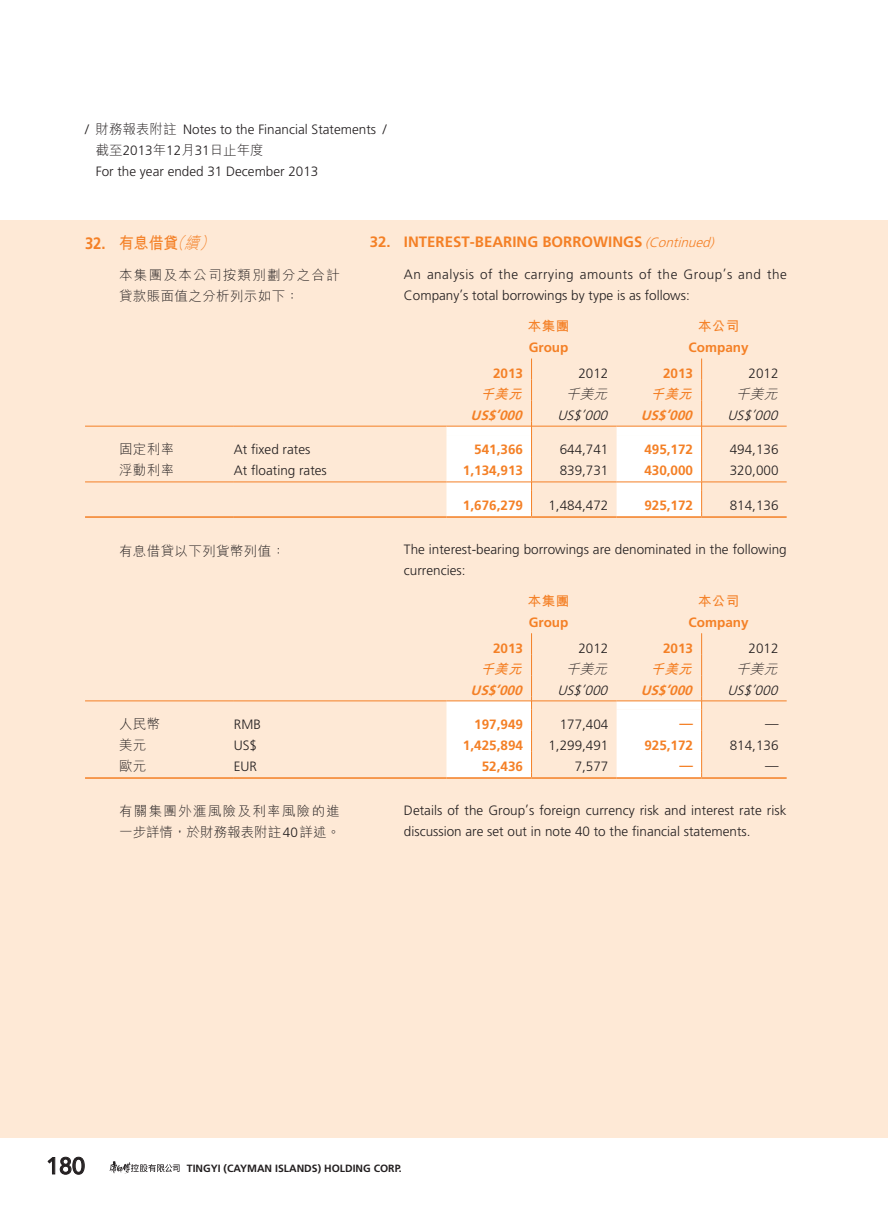
<style>
.page{position:relative;width:893px;height:1212px;background:#fff}
.page>*{position:absolute;margin:0;border:0;box-sizing:border-box;transform-origin:0 0}
.t1{font:500 23.25px "Avenir LT Std";color:#231f20}
._8__標題-C{font:700 16.5px "M Hei HK";color:#f48026;scale:.9 1}
._3__標題{font:700 15px "Frutiger LT Std";color:#f48026}
._1__內文{font:300 13.5px/21px "Frutiger LT Std";color:#231f20}
._1__內文-2{font:700 13.5px "Frutiger LT Std";color:#f48026}
._1__內文-3{font:300 13.5px/21px "Frutiger LT Std";letter-spacing:.04em;color:#231f20}
._6__內文-C{font:300 13.5px/21px "M Hei HK";letter-spacing:.1em;color:#231f20}
._6__內文-C-2{font:300 13.5px "M Hei HK";letter-spacing:.03em;color:#231f20}
._1__內文-4{font:italic 700 13.5px "Frutiger LT Std";color:#f48026}
._1__內文-5{font:italic 300 13.5px "Frutiger LT Std";color:#231f20}
._6__內文-C-3{font:700 13.5px "M Hei HK";letter-spacing:.03em;color:#f48026}
._6__內文-C-4{font:italic 700 13.5px "M Hei HK";color:#f48026}
._6__內文-C-5{font:italic 300 13.5px "M Hei HK";color:#231f20}
.t2{font:700 10.5px "Frutiger LT Std";color:#231f20}
.s1{font-family:"M Hei HK"}
.s2{font-family:"Frutiger LT Std"}
.s3{font-weight:300;font-style:italic}
.s4{font-weight:300;font-style:italic;font-size:13.5px}
</style>
<div class="page">
<div style="left:0;top:220px;width:888px;height:917px;background:#fee9d6"></div>
<svg style="left:48px;top:1157px;width:37px;height:18px"></svg>
<svg style="left:110px;top:1161px;width:70px;height:12px"></svg>
<svg style="left:446px;top:358px;width:256px;height:158px"></svg>
<hr style="left:85px;top:426px;width:149px;height:1px;background:#f48026">
<hr style="left:234px;top:426px;width:212px;height:1px;background:#f48026">
<hr style="left:446px;top:426px;width:85px;height:1px;background:#f48026">
<hr style="left:532px;top:426px;width:85px;height:1px;background:#f48026">
<hr style="left:617px;top:426px;width:84px;height:1px;background:#f48026">
<hr style="left:702px;top:426px;width:85px;height:1px;background:#f48026">
<hr style="left:85px;top:481px;width:149px;height:1px;background:#f48026">
<hr style="left:234px;top:481px;width:212px;height:1px;background:#f48026">
<hr style="left:446px;top:481px;width:85px;height:1px;background:#f48026">
<hr style="left:532px;top:481px;width:85px;height:1px;background:#f48026">
<hr style="left:617px;top:481px;width:84px;height:1px;background:#f48026">
<hr style="left:702px;top:481px;width:85px;height:1px;background:#f48026">
<hr style="left:85px;top:516px;width:149px;height:2px;background:#f48026">
<hr style="left:234px;top:516px;width:212px;height:2px;background:#f48026">
<hr style="left:446px;top:516px;width:85px;height:2px;background:#f48026">
<hr style="left:531px;top:516px;width:86px;height:2px;background:#f48026">
<hr style="left:617px;top:516px;width:85px;height:2px;background:#f48026">
<hr style="left:702px;top:516px;width:85px;height:2px;background:#f48026">
<svg style="left:446px;top:633px;width:256px;height:144px"></svg>
<hr style="left:85px;top:700px;width:149px;height:1px;background:#f48026">
<hr style="left:234px;top:700px;width:212px;height:1px;background:#f48026">
<hr style="left:446px;top:700px;width:85px;height:1px;background:#f48026">
<hr style="left:532px;top:700px;width:85px;height:1px;background:#f48026">
<hr style="left:617px;top:700px;width:84px;height:1px;background:#f48026">
<hr style="left:702px;top:700px;width:85px;height:1px;background:#f48026">
<hr style="left:85px;top:777px;width:149px;height:2px;background:#f48026">
<hr style="left:234px;top:777px;width:212px;height:2px;background:#f48026">
<hr style="left:446px;top:777px;width:85px;height:2px;background:#f48026">
<hr style="left:531px;top:777px;width:86px;height:2px;background:#f48026">
<hr style="left:617px;top:777px;width:85px;height:2px;background:#f48026">
<hr style="left:702px;top:777px;width:85px;height:2px;background:#f48026">
<p class="_1__內文" style="left:85px;top:119px;width:303px">/ <span class="s1">財務報表附註</span> Notes to the Financial Statements /</p>
<p class="_6__內文-C-2" style="left:96px;top:143px;width:170px">截至<span class="s2">2013</span>年<span class="s2">12</span>月<span class="s2">31</span>日止年度</p>
<p class="_1__內文" style="left:96px;top:161px;width:224px">For the year ended 31 December 2013</p>
<p class="_8__標題-C" style="left:85px;top:231px;width:150px"><span class="s2">32.</span> 有息借貸<span class="s3">（續）</span></p>
<p class="_6__內文-C" style="left:119px;top:264px;width:223px">本集團及本公司按類別劃分之合計貸款賬面值之分析列示如下：</p>
<p class="_3__標題" style="left:370px;top:233px;width:349px">32. INTEREST-BEARING BORROWINGS <span class="s4">(Continued)</span></p>
<p class="_1__內文-3" style="left:404px;top:264px;width:384px">An analysis of the carrying amounts of the Group’s and the<br>Company’s total borrowings by type is as follows:</p>
<p class="_6__內文-C-3" style="left:528px;top:316px;width:43px">本集團</p>
<p class="_6__內文-C-3" style="left:698px;top:316px;width:43px">本公司</p>
<p class="_1__內文-2" style="left:529px;top:340px;width:41px">Group</p>
<p class="_1__內文-2" style="left:689px;top:340px;width:62px">Company</p>
<p class="_1__內文-2" style="left:493px;top:365px;width:32px">2013</p>
<p class="_1__內文" style="left:578px;top:363px;width:32px">2012</p>
<p class="_1__內文-2" style="left:663px;top:365px;width:32px">2013</p>
<p class="_1__內文" style="left:748px;top:363px;width:32px">2012</p>
<p class="_6__內文-C-4" style="left:480px;top:384px;width:47px">千美元</p>
<p class="_6__內文-C-5" style="left:566px;top:387px;width:46px">千美元</p>
<p class="_6__內文-C-4" style="left:650px;top:384px;width:47px">千美元</p>
<p class="_6__內文-C-5" style="left:736px;top:387px;width:46px">千美元</p>
<p class="_1__內文-4" style="left:471px;top:407px;width:57px">US$’000</p>
<p class="_1__內文-5" style="left:557px;top:407px;width:55px">US$’000</p>
<p class="_1__內文-4" style="left:641px;top:407px;width:57px">US$’000</p>
<p class="_1__內文-5" style="left:728px;top:407px;width:55px">US$’000</p>
<p class="_6__內文-C-2" style="left:119px;top:442px;width:57px">固定利率</p>
<p class="_1__內文" style="left:234px;top:439px;width:78px">At fixed rates</p>
<p class="_1__內文-2" style="left:474px;top:442px;width:50px">541,366</p>
<p class="_1__內文" style="left:560px;top:439px;width:50px">644,741</p>
<p class="_1__內文-2" style="left:644px;top:442px;width:50px">495,172</p>
<p class="_1__內文" style="left:730px;top:439px;width:50px">494,136</p>
<p class="_6__內文-C-2" style="left:119px;top:463px;width:57px">浮動利率</p>
<p class="_1__內文" style="left:234px;top:460px;width:95px">At floating rates</p>
<p class="_1__內文-2" style="left:463px;top:463px;width:62px">1,134,913</p>
<p class="_1__內文" style="left:560px;top:460px;width:50px">839,731</p>
<p class="_1__內文-2" style="left:644px;top:463px;width:50px">430,000</p>
<p class="_1__內文" style="left:730px;top:460px;width:50px">320,000</p>
<p class="_1__內文-2" style="left:463px;top:497px;width:62px">1,676,279</p>
<p class="_1__內文" style="left:548px;top:495px;width:62px">1,484,472</p>
<p class="_1__內文-2" style="left:644px;top:497px;width:50px">925,172</p>
<p class="_1__內文" style="left:730px;top:495px;width:50px">814,136</p>
<p class="_1__內文" style="left:404px;top:538px;width:384px">The interest-bearing borrowings are denominated in the following currencies:</p>
<p class="_6__內文-C-3" style="left:528px;top:591px;width:43px">本集團</p>
<p class="_6__內文-C-3" style="left:698px;top:591px;width:43px">本公司</p>
<p class="_1__內文-2" style="left:529px;top:614px;width:41px">Group</p>
<p class="_1__內文-2" style="left:689px;top:614px;width:62px">Company</p>
<p class="_1__內文-2" style="left:493px;top:640px;width:32px">2013</p>
<p class="_1__內文" style="left:578px;top:637px;width:32px">2012</p>
<p class="_1__內文-2" style="left:663px;top:640px;width:32px">2013</p>
<p class="_1__內文" style="left:748px;top:637px;width:32px">2012</p>
<p class="_6__內文-C-4" style="left:480px;top:659px;width:47px">千美元</p>
<p class="_6__內文-C-5" style="left:566px;top:662px;width:46px">千美元</p>
<p class="_6__內文-C-4" style="left:650px;top:659px;width:47px">千美元</p>
<p class="_6__內文-C-5" style="left:736px;top:662px;width:46px">千美元</p>
<p class="_1__內文-4" style="left:471px;top:682px;width:57px">US$’000</p>
<p class="_1__內文-5" style="left:557px;top:682px;width:55px">US$’000</p>
<p class="_1__內文-4" style="left:641px;top:682px;width:57px">US$’000</p>
<p class="_1__內文-5" style="left:728px;top:682px;width:55px">US$’000</p>
<p class="_6__內文-C-2" style="left:119px;top:717px;width:43px">人民幣</p>
<p class="_1__內文" style="left:234px;top:714px;width:29px">RMB</p>
<p class="_1__內文-2" style="left:474px;top:716px;width:50px">197,949</p>
<p class="_1__內文" style="left:560px;top:714px;width:50px">177,404</p>
<p class="_1__內文-2" style="left:680px;top:716px;width:15px">—</p>
<p class="_1__內文" style="left:765px;top:713px;width:15px">—</p>
<p class="_6__內文-C-2" style="left:119px;top:738px;width:29px">美元</p>
<p class="_1__內文" style="left:234px;top:735px;width:25px">US$</p>
<p class="_1__內文-2" style="left:463px;top:737px;width:62px">1,425,894</p>
<p class="_1__內文" style="left:548px;top:735px;width:62px">1,299,491</p>
<p class="_1__內文-2" style="left:644px;top:737px;width:50px">925,172</p>
<p class="_1__內文" style="left:730px;top:735px;width:50px">814,136</p>
<p class="_6__內文-C-2" style="left:119px;top:759px;width:29px">歐元</p>
<p class="_1__內文" style="left:234px;top:756px;width:25px">EUR</p>
<p class="_1__內文-2" style="left:482px;top:758px;width:43px">52,436</p>
<p class="_1__內文" style="left:575px;top:756px;width:35px">7,577</p>
<p class="_1__內文-2" style="left:680px;top:758px;width:15px">—</p>
<p class="_1__內文" style="left:765px;top:755px;width:15px">—</p>
<p class="_1__內文" style="left:404px;top:799px;width:384px">Details of the Group’s foreign currency risk and interest rate risk discussion are set out in note 40 to the financial statements.</p>
<p class="_6__內文-C-2" style="left:119px;top:544px;width:168px">有息借貸以下列貨幣列值：</p>
<p class="_6__內文-C" style="left:119px;top:800px;width:223px">有關集團外滙風險及利率風險的進一步詳情，於財務報表附註<span class="s2">40</span>詳述。</p>
<h1 class="t1" style="left:46px;top:1152px;width:40px">180</h1>
<p class="t2" style="left:187px;top:1162px;width:216px">TINGYI (CAYMAN ISLANDS) HOLDING CORP.</p>
</div>
